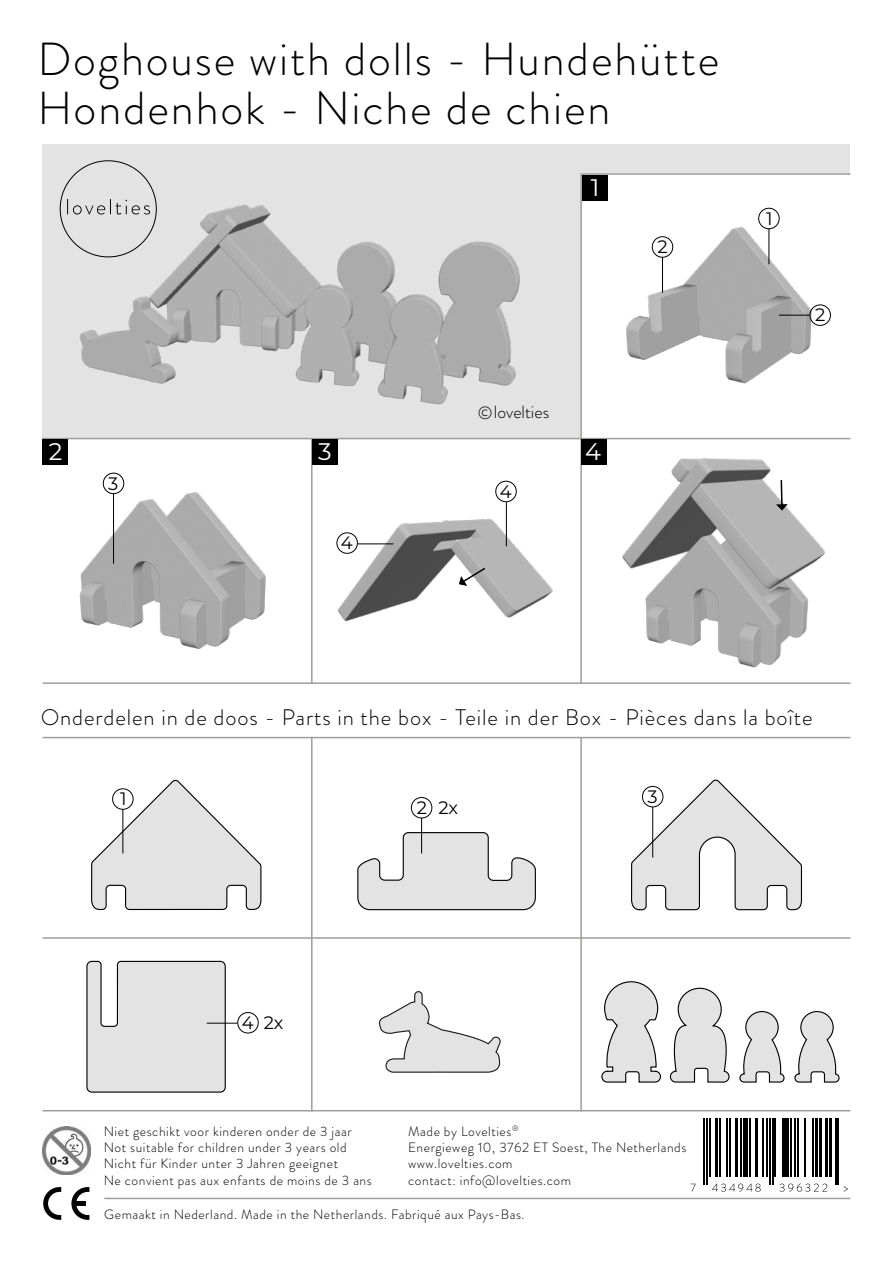
<style>
.page{position:relative;width:893px;height:1263px;background:#fff}
.page>*{position:absolute;margin:0;border:0;box-sizing:border-box;transform-origin:0 0}
.t1{font:300 46.35px/49.5px "Brandon Grotesque";letter-spacing:.04em;color:#000}
.t2{font:24px "Montserrat";color:#fff}
.t3{font:300 22.5px "Brandon Grotesque";letter-spacing:.04em;color:#000}
.t4{font:18px "Montserrat";color:#000}
.t5{font:300 17.7px "Brandon Grotesque";color:#000}
.t6{font:300 13.5px/16.2px "Brandon Grotesque";letter-spacing:.04em;color:#000}
</style>
<div class="page">
<div style="left:43px;top:145px;width:807px;height:294px;background:#e3e3e3"></div>
<img style="left:43px;top:160px;width:523px;height:278px">
<div style="left:581px;top:174px;width:269px;height:264px;background:#fff"></div>
<img style="left:79px;top:472px;width:187px;height:177px">
<img style="left:582px;top:191px;width:249px;height:165px">
<img style="left:336px;top:497px;width:217px;height:125px">
<img style="left:622px;top:526px;width:204px;height:108px">
<hr style="left:43px;top:682px;width:807px;height:2px;background:#9d9d9c">
<hr style="left:43px;top:737px;width:807px;height:1px;background:#9d9d9c">
<hr style="left:43px;top:937px;width:807px;height:2px;background:#9d9d9c">
<hr style="left:582px;top:173px;width:268px;height:2px;background:#9d9d9c">
<hr style="left:43px;top:438px;width:807px;height:1px;background:#9d9d9c">
<hr style="left:580px;top:173px;width:2px;height:510px;background:#9d9d9c">
<hr style="left:580px;top:737px;width:2px;height:374px;background:#9d9d9c">
<hr style="left:311px;top:439px;width:2px;height:244px;background:#9d9d9c">
<hr style="left:311px;top:737px;width:2px;height:374px;background:#9d9d9c">
<svg style="left:357px;top:831px;width:179px;height:80px"></svg>
<div style="left:43px;top:439px;width:25px;height:26px;background:#000"></div>
<div style="left:582px;top:175px;width:25px;height:25px;background:#000"></div>
<div style="left:312px;top:439px;width:25px;height:26px;background:#000"></div>
<div style="left:581px;top:439px;width:26px;height:26px;background:#000"></div>
<svg style="left:630px;top:144px;width:173px;height:767px"></svg>
<div style="left:758px;top:208px;width:22px;height:21px;border:1px solid #000;border-radius:50%"></div>
<div style="left:652px;top:237px;width:21px;height:20px;background:#fff;border-radius:50%"></div>
<div style="left:652px;top:236px;width:21px;height:22px;border:1px solid #000;border-radius:50%"></div>
<div style="left:411px;top:797px;width:21px;height:21px;border:1px solid #000;border-radius:50%"></div>
<div style="left:495px;top:481px;width:22px;height:21px;border:1px solid #000;border-radius:50%"></div>
<div style="left:336px;top:532px;width:22px;height:22px;border:1px solid #000;border-radius:50%"></div>
<div style="left:237px;top:1012px;width:22px;height:21px;border:1px solid #000;border-radius:50%"></div>
<div style="left:810px;top:304px;width:21px;height:22px;border:1px solid #000;border-radius:50%"></div>
<svg style="left:91px;top:779px;width:171px;height:132px"></svg>
<div style="left:103px;top:473px;width:21px;height:21px;border:1px solid #000;border-radius:50%"></div>
<div style="left:642px;top:786px;width:21px;height:21px;border:1px solid #000;border-radius:50%"></div>
<hr style="left:769px;top:229px;width:1px;height:35px;background:#000">
<hr style="left:122px;top:809px;width:1px;height:44px;background:#000">
<hr style="left:662px;top:257px;width:1px;height:36px;background:#000">
<hr style="left:421px;top:818px;width:1px;height:35px;background:#000">
<hr style="left:506px;top:502px;width:1px;height:44px;background:#000">
<hr style="left:358px;top:543px;width:35px;height:1px;background:#000">
<hr style="left:779px;top:315px;width:31px;height:1px;background:#000">
<hr style="left:113px;top:494px;width:1px;height:70px;background:#000">
<hr style="left:652px;top:807px;width:1px;height:50px;background:#000">
<svg style="left:459px;top:566px;width:28px;height:20px"></svg>
<svg style="left:776px;top:478px;width:12px;height:33px"></svg>
<svg style="left:67px;top:199px;width:83px;height:15px"></svg>
<hr style="left:43px;top:1110px;width:807px;height:1px;background:#9d9d9c">
<hr style="left:104px;top:1198px;width:746px;height:1px;background:#9d9d9c">
<svg style="left:43px;top:1187px;width:18px;height:33px"></svg>
<svg style="left:71px;top:1187px;width:18px;height:33px"></svg>
<img style="left:43px;top:1126px;width:48px;height:48px">
<svg style="left:86px;top:960px;width:140px;height:133px;background:#dcdcdc"></svg>
<hr style="left:207px;top:1023px;width:30px;height:1px;background:#000">
<svg style="left:739px;top:1011px;width:46px;height:72px"></svg>
<svg style="left:669px;top:987px;width:61px;height:96px"></svg>
<svg style="left:601px;top:981px;width:61px;height:102px"></svg>
<svg style="left:794px;top:1011px;width:46px;height:72px"></svg>
<svg style="left:379px;top:991px;width:122px;height:82px"></svg>
<svg style="left:691px;top:1184px;width:5px;height:7px"></svg>
<hr style="left:703px;top:1118px;width:2px;height:66px;background:#000">
<hr style="left:706px;top:1118px;width:1px;height:66px;background:#000">
<hr style="left:709px;top:1118px;width:1px;height:59px;background:#000">
<hr style="left:715px;top:1118px;width:2px;height:59px;background:#000">
<hr style="left:719px;top:1118px;width:1px;height:59px;background:#000">
<hr style="left:726px;top:1118px;width:1px;height:59px;background:#000">
<hr style="left:729px;top:1118px;width:1px;height:59px;background:#000">
<hr style="left:735px;top:1118px;width:2px;height:59px;background:#000">
<hr style="left:740px;top:1118px;width:2px;height:59px;background:#000">
<div style="left:743px;top:1118px;width:5px;height:59px;background:#000"></div>
<hr style="left:749px;top:1118px;width:1px;height:59px;background:#000">
<hr style="left:755px;top:1118px;width:3px;height:59px;background:#000">
<hr style="left:762px;top:1118px;width:1px;height:59px;background:#000">
<hr style="left:766px;top:1118px;width:2px;height:59px;background:#000">
<svg style="left:712px;top:1183px;width:49px;height:9px"></svg>
<hr style="left:769px;top:1118px;width:1px;height:66px;background:#000">
<hr style="left:772px;top:1118px;width:1px;height:66px;background:#000">
<hr style="left:775px;top:1118px;width:1px;height:59px;background:#000">
<hr style="left:782px;top:1118px;width:1px;height:59px;background:#000">
<hr style="left:785px;top:1118px;width:4px;height:59px;background:#000">
<hr style="left:790px;top:1118px;width:2px;height:59px;background:#000">
<hr style="left:795px;top:1118px;width:1px;height:59px;background:#000">
<hr style="left:798px;top:1118px;width:1px;height:59px;background:#000">
<hr style="left:805px;top:1118px;width:1px;height:59px;background:#000">
<hr style="left:812px;top:1118px;width:1px;height:59px;background:#000">
<hr style="left:815px;top:1118px;width:3px;height:59px;background:#000">
<hr style="left:819px;top:1118px;width:3px;height:59px;background:#000">
<hr style="left:825px;top:1118px;width:3px;height:59px;background:#000">
<hr style="left:829px;top:1118px;width:3px;height:59px;background:#000">
<svg style="left:780px;top:1183px;width:47px;height:9px"></svg>
<hr style="left:835px;top:1118px;width:1px;height:66px;background:#000">
<hr style="left:838px;top:1118px;width:1px;height:66px;background:#000">
<svg style="left:844px;top:1186px;width:4px;height:6px"></svg>
<h1 class="t1" style="left:38px;top:34px;width:683px">Doghouse with dolls - Hundehütte<br>Hondenhok - Niche de chien</h1>
<h2 class="t2" style="left:49px;top:435px;width:15px">2</h2>
<h3 class="t4" style="left:108px;top:471px;width:12px">3</h3>
<h2 class="t2" style="left:591px;top:171px;width:10px">1</h2>
<h3 class="t4" style="left:658px;top:234px;width:12px">2</h3>
<h3 class="t5" style="left:478px;top:400px;width:73px">© lovelties</h3>
<h2 class="t2" style="left:318px;top:435px;width:15px">3</h2>
<h2 class="t2" style="left:585px;top:435px;width:17px">4</h2>
<h3 class="t4" style="left:341px;top:530px;width:13px">4</h3>
<h3 class="t4" style="left:500px;top:479px;width:13px">4</h3>
<h3 class="t4" style="left:766px;top:206px;width:8px">1</h3>
<h3 class="t4" style="left:815px;top:303px;width:12px">2</h3>
<h3 class="t3" style="left:41px;top:701px;width:773px">Onderdelen in de doos - Parts in the box - Teile in der Box - Pièces dans la boîte</h3>
<h3 class="t4" style="left:120px;top:786px;width:8px">1</h3>
<h3 class="t4" style="left:242px;top:1010px;width:13px">4</h3>
<h3 class="t4" style="left:264px;top:1010px;width:21px">2x</h3>
<h3 class="t4" style="left:417px;top:795px;width:43px">2 2x</h3>
<h3 class="t4" style="left:647px;top:784px;width:12px">3</h3>
<p class="t6" style="left:104px;top:1123px;width:269px">Niet geschikt voor kinderen onder de 3 jaar Not suitable for children under 3 years old Nicht für Kinder unter 3 Jahren geeignet<br>Ne convient pas aux enfants de moins de 3 ans</p>
<p class="t6" style="left:408px;top:1123px;width:280px">Made by Lovelties<sup>®<br></sup>Energieweg 10, 3762 ET Soest, The Netherlands www.lovelties.com<br>contact: info@lovelties.com</p>
<p class="t6" style="left:104px;top:1206px;width:422px">Gemaakt in Nederland. Made in the Netherlands. Fabriqué aux Pays-Bas.</p>
</div>
